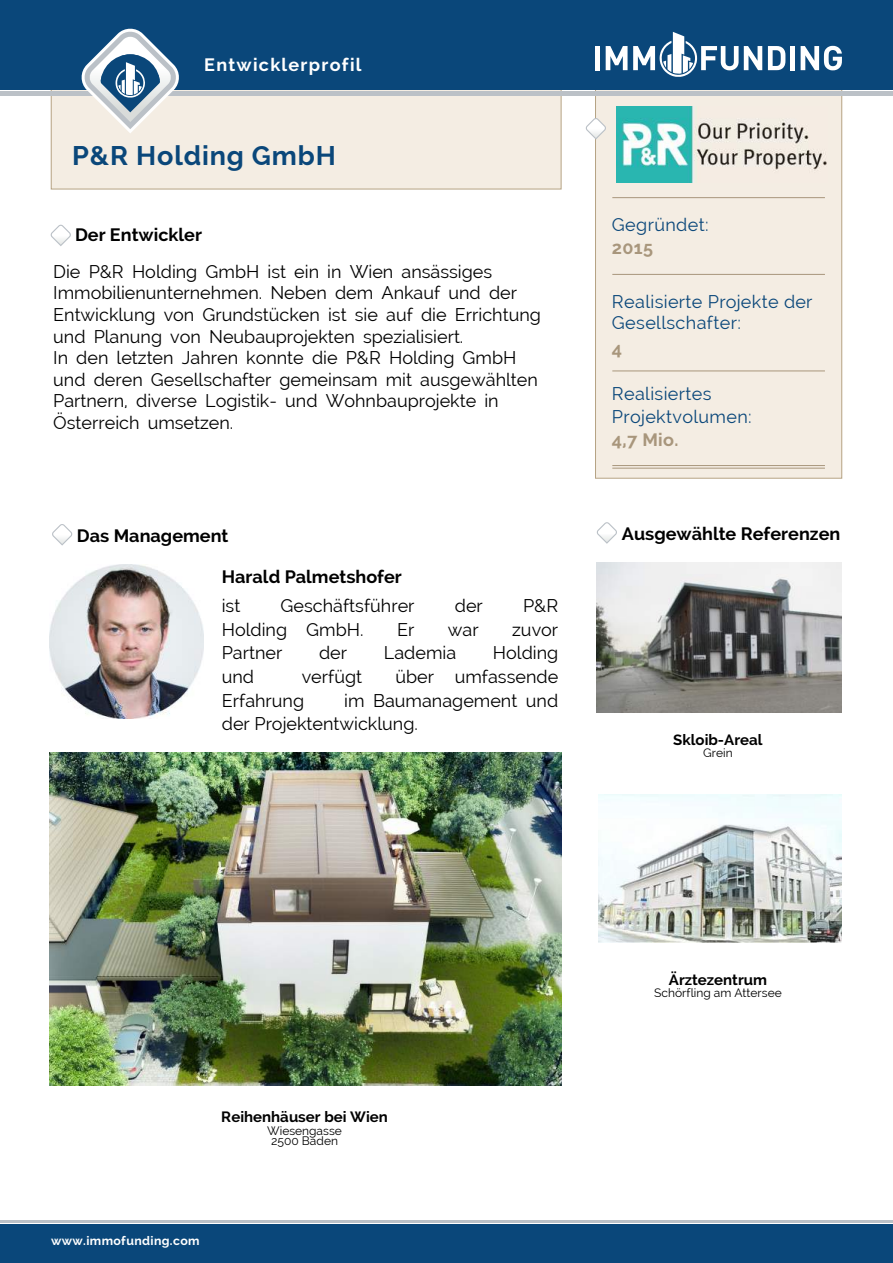
<style>
.page{position:relative;width:893px;height:1263px;background:#fff}
.page>*{position:absolute;margin:0;border:0;box-sizing:border-box;transform-origin:0 0}
.t1{font:700 27px "Raleway";letter-spacing:.03em;color:#0a477a}
.t2{font:18px/21.6px "Raleway";color:#000}
.t3{font:18px/23.2px "Raleway";letter-spacing:.02em;color:#0a477a}
.t4{font:700 18px "Raleway";color:#000}
.t5{font:700 18px "Raleway";color:#000}
.t6{font:700 18px "Raleway";letter-spacing:.07em;color:#fff}
.t7{font:700 18px "Raleway";color:#a8967c}
.t8{font:700 15px "Raleway";color:#000}
.t9{font:700 12.3px "Raleway";letter-spacing:.03em;color:#fff}
.t10{font:12px/10.9px "Raleway";color:#000;text-align:center}
.s1{font-weight:700;color:#a8967c}
</style>
<div class="page">
<div style="left:51px;top:0;width:510px;height:189px;background:#f4ede3"></div>
<div style="left:595px;top:0;width:247px;height:478px;background:#f4ede3"></div>
<div style="left:0;top:0;width:893px;height:89px;background:#0a477a"></div>
<div style="left:0;top:1225px;width:893px;height:38px;background:#0a477a"></div>
<div style="left:0;top:91px;width:893px;height:5px;background:#bbc1c7"></div>
<hr style="left:0;top:1220px;width:893px;height:2px;background:#bbc1c7">
<svg style="left:768px;top:46px;width:17px;height:24px"></svg>
<div style="left:790px;top:46px;width:5px;height:24px;background:#fff"></div>
<svg style="left:801px;top:46px;width:41px;height:24px"></svg>
<div style="left:595px;top:46px;width:5px;height:24px;background:#fff"></div>
<svg style="left:606px;top:46px;width:21px;height:24px"></svg>
<svg style="left:633px;top:32px;width:129px;height:45px"></svg>
<svg style="left:585px;top:118px;width:21px;height:22px"></svg>
<svg style="left:75px;top:28px;width:111px;height:105px"></svg>
<hr style="left:612px;top:197px;width:213px;height:1px;background:#a8967c">
<hr style="left:612px;top:274px;width:213px;height:1px;background:#a8967c">
<hr style="left:612px;top:465px;width:213px;height:1px;background:#a8967c">
<hr style="left:612px;top:371px;width:213px;height:1px;background:#a8967c">
<hr style="left:612px;top:468px;width:213px;height:1px;background:#a8967c">
<svg style="left:50px;top:224px;width:21px;height:22px"></svg>
<svg style="left:596px;top:522px;width:21px;height:22px"></svg>
<svg style="left:52px;top:524px;width:21px;height:22px"></svg>
<img style="left:50px;top:564px;width:154px;height:154px">
<img style="left:598px;top:794px;width:243px;height:149px">
<img style="left:596px;top:562px;width:245px;height:150px">
<img style="left:616px;top:107px;width:211px;height:76px">
<img style="left:50px;top:753px;width:512px;height:332px">
<p class="t6" style="left:204px;top:54px;width:159px">Entwicklerprofil</p>
<h1 class="t1" style="left:72px;top:140px;width:265px">P&amp;R Holding GmbH</h1>
<p class="t4" style="left:75px;top:225px;width:128px">Der Entwickler</p>
<p class="t2" style="left:53px;top:261px;width:489px">Die P&amp;R Holding GmbH ist ein in Wien ansässiges Immobilienunternehmen. Neben dem Ankauf und der Entwicklung von Grundstücken ist sie auf die Errichtung und Planung von Neubauprojekten spezialisiert.<br>In den letzten Jahren konnte die P&amp;R Holding GmbH und deren Gesellschafter gemeinsam mit ausgewählten Partnern, diverse Logistik- und Wohnbauprojekte in Österreich umsetzen.</p>
<p class="t4" style="left:77px;top:525px;width:153px">Das Management</p>
<p class="t5" style="left:222px;top:567px;width:182px">Harald Palmetshofer</p>
<p class="t2" style="left:222px;top:595px;width:20px">ist</p>
<p class="t2" style="left:281px;top:595px;width:135px">Geschäftsführer</p>
<p class="t2" style="left:455px;top:595px;width:30px">der</p>
<p class="t2" style="left:523px;top:595px;width:37px">P&amp;R</p>
<p class="t2" style="left:222px;top:618px;width:143px">Holding GmbH.</p>
<p class="t2" style="left:397px;top:618px;width:19px">Er</p>
<p class="t2" style="left:448px;top:618px;width:32px">war</p>
<p class="t2" style="left:512px;top:618px;width:48px">zuvor</p>
<p class="t2" style="left:222px;top:642px;width:62px">Partner</p>
<p class="t2" style="left:319px;top:642px;width:30px">der</p>
<p class="t2" style="left:384px;top:642px;width:74px">Lademia</p>
<p class="t2" style="left:493px;top:642px;width:67px">Holding</p>
<p class="t2" style="left:222px;top:666px;width:34px">und</p>
<p class="t2" style="left:302px;top:666px;width:62px">verfügt</p>
<p class="t2" style="left:395px;top:666px;width:164px">über umfassende</p>
<p class="t2" style="left:222px;top:689px;width:84px">Erfahrung</p>
<p class="t2" style="left:222px;top:688px;width:338px;line-height:23.7px;text-indent:122px">im Baumanagement und der Projektentwicklung.</p>
<p class="t3" style="left:612px;top:213px;width:98px">Gegründet:<br><span class="s1">201</span><span class="s1">5</span></p>
<p class="t3" style="left:612px;top:290px;width:202px;line-height:21.6px">Realisierte Projekte der<br>Gesellschafter:</p>
<p class="t7" style="left:612px;top:339px;width:12px">4</p>
<p class="t3" style="left:612px;top:382px;width:141px">Realisiertes<br>Projektvolumen:</p>
<p class="t7" style="left:612px;top:430px;width:68px">4,7 Mio.</p>
<p class="t4" style="left:622px;top:523px;width:220px">Ausgewählte Referenzen</p>
<p class="t8" style="left:673px;top:731px;width:91px">Skloib-Areal</p>
<p class="t10" style="left:703px;top:747px;width:31px">Grein</p>
<p class="t8" style="left:221px;top:1108px;width:168px">Reihenhäuser bei Wien</p>
<p class="t10" style="left:267px;top:1125px;width:76px">Wiesengasse<br>2500 Baden</p>
<p class="t9" style="left:51px;top:1233px;width:150px">www.immofunding.com</p>
<p class="t8" style="left:669px;top:971px;width:100px">Ärztezentrum</p>
<p class="t10" style="left:654px;top:987px;width:129px">Schörfling am Attersee</p>
</div>
